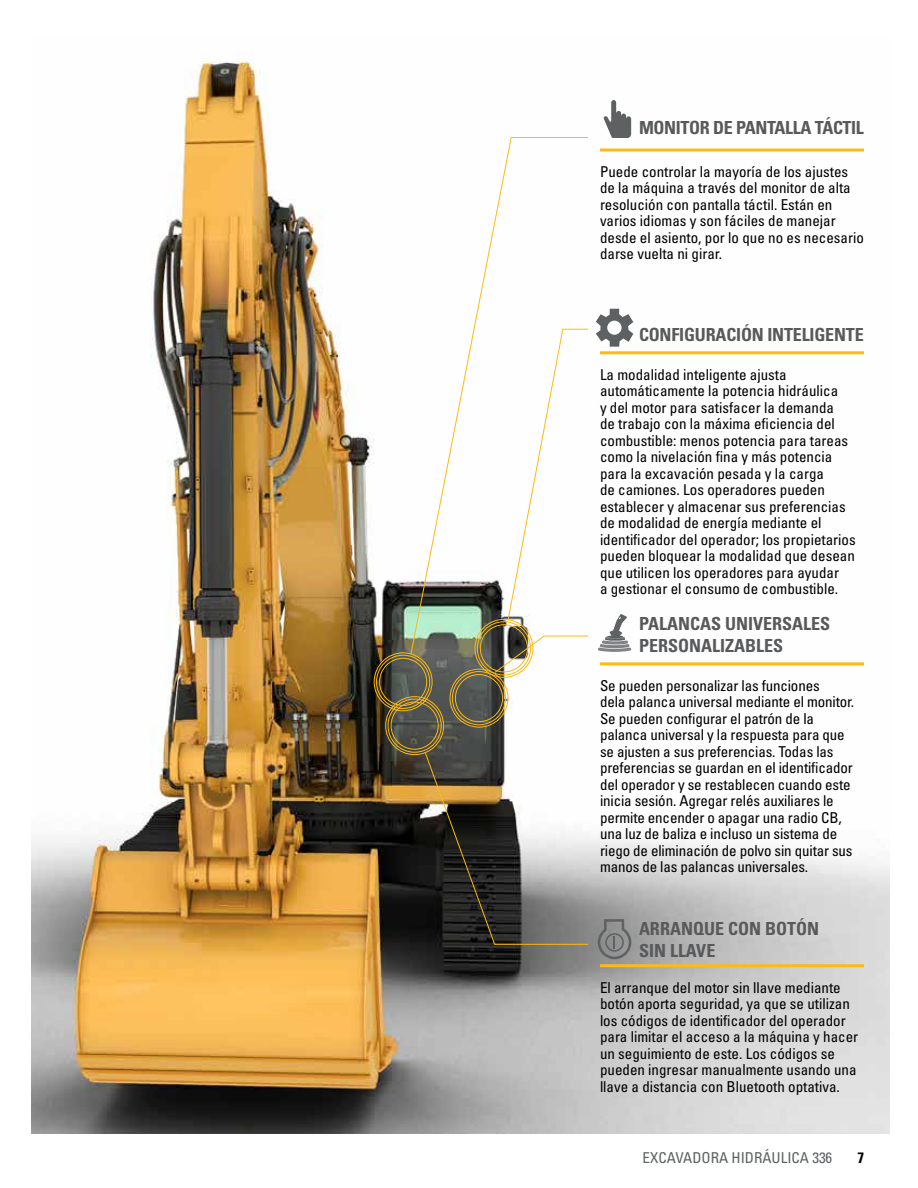
<style>
.page{position:relative;width:918px;height:1188px;background:#fff}
.page>*{position:absolute;margin:0;border:0;box-sizing:border-box;transform-origin:0 0}
.Subhead_small_gray{font:18px/21.6px "Univers LTCYR 67 Bold Cond";color:#58595b}
.Subhead_small_gray-2{font:18px "Univers LTCYR 67 Bold Cond";letter-spacing:-.02em;color:#58595b}
.Body_copy{font:condensed 15px/16.5px "Univers LTCYR 57";color:#000}
.t1{font:condensed 15px "Univers LTCYR 57";color:#5e6263}
.t2{font:15px "Univers LTCYR 67 Bold Cond";color:#000}
</style>
<div class="page">
<img style="left:32px;top:55px;width:857px;height:1079px">
<div style="left:450px;top:669px;width:58px;height:59px;border:1px solid #fdba12;border-radius:50%"></div>
<div style="left:452px;top:671px;width:54px;height:54px;border:1px solid #fdba12;border-radius:50%"></div>
<div style="left:455px;top:674px;width:48px;height:48px;border:1px solid #fdba12;border-radius:50%"></div>
<hr style="left:511px;top:137px;width:77px;height:1px;background:#fdba12">
<svg style="left:512px;top:328px;width:77px;height:292px"></svg>
<svg style="left:494px;top:635px;width:95px;height:38px"></svg>
<svg style="left:424px;top:751px;width:165px;height:194px"></svg>
<svg style="left:410px;top:137px;width:102px;height:518px"></svg>
<div style="left:374px;top:652px;width:58px;height:59px;border:1px solid #fdba12;border-radius:50%"></div>
<div style="left:385px;top:696px;width:59px;height:59px;border:1px solid #fdba12;border-radius:50%"></div>
<div style="left:376px;top:655px;width:54px;height:54px;border:1px solid #fdba12;border-radius:50%"></div>
<div style="left:388px;top:699px;width:54px;height:54px;border:1px solid #fdba12;border-radius:50%"></div>
<div style="left:379px;top:658px;width:48px;height:48px;border:1px solid #fdba12;border-radius:50%"></div>
<div style="left:391px;top:702px;width:48px;height:48px;border:1px solid #fdba12;border-radius:50%"></div>
<hr style="left:600px;top:351px;width:264px;height:3px;background:#fdba12">
<hr style="left:600px;top:662px;width:264px;height:3px;background:#fdba12">
<hr style="left:600px;top:964px;width:264px;height:3px;background:#fdba12">
<svg style="left:600px;top:148px;width:264px;height:4px"></svg>
<svg style="left:598px;top:614px;width:33px;height:38px"></svg>
<svg style="left:604px;top:100px;width:27px;height:38px"></svg>
<svg style="left:598px;top:919px;width:33px;height:40px"></svg>
<svg style="left:596px;top:309px;width:37px;height:38px"></svg>
<p class="Subhead_small_gray-2" style="left:639px;top:117px;width:226px">MONITOR DE PANTALLA TÁCTIL</p>
<p class="Body_copy" style="left:600px;top:163px;width:265px">Puede controlar la mayoría de los ajustes de la máquina a través del monitor de alta resolución con pantalla táctil. Están en varios idiomas y son fáciles de manejar desde el asiento, por lo que no es necesario darse vuelta ni girar.</p>
<p class="Subhead_small_gray" style="left:639px;top:323px;width:226px">CONFIGURACIÓN INTELIGENTE</p>
<p class="Body_copy" style="left:600px;top:366px;width:257px">La modalidad inteligente ajusta automáticamente la potencia hidráulica<br>y del motor para satisfacer la demanda<br>de trabajo con la máxima eficiencia del combustible: menos potencia para tareas como la nivelación fina y más potencia para la excavación pesada y la carga<br>de camiones. Los operadores pueden establecer y almacenar sus preferencias de modalidad de energía mediante el identificador del operador; los propietarios pueden bloquear la modalidad que desean que utilicen los operadores para ayudar<br>a gestionar el consumo de combustible.</p>
<p class="Subhead_small_gray" style="left:639px;top:613px;width:193px">PALANCAS UNIVERSALES<br>PERSONALIZABLES</p>
<p class="Body_copy" style="left:600px;top:677px;width:256px">Se pueden personalizar las funciones<br>dela palanca universal mediante el monitor.<br>Se pueden configurar el patrón de la palanca universal y la respuesta para que se ajusten a sus preferencias. Todas las preferencias se guardan en el identificador del operador y se restablecen cuando este inicia sesión. Agregar relés auxiliares le permite encender o apagar una radio CB, una luz de baliza e incluso un sistema de riego de eliminación de polvo sin quitar sus manos de las palancas universales.</p>
<p class="Subhead_small_gray" style="left:639px;top:918px;width:182px">ARRANQUE CON BOTÓN<br>SIN LLAVE</p>
<p class="Body_copy" style="left:600px;top:979px;width:260px">El arranque del motor sin llave mediante botón aporta seguridad, ya que se utilizan los códigos de identificador del operador para limitar el acceso a la máquina y hacer un seguimiento de este. Los códigos se pueden ingresar manualmente usando una llave a distancia con Bluetooth optativa.</p>
<p class="t1" style="left:643px;top:1148px;width:191px">EXCAVADORA HIDRÁULICA 336</p>
<p class="t2" style="left:857px;top:1148px;width:8px">7</p>
</div>
